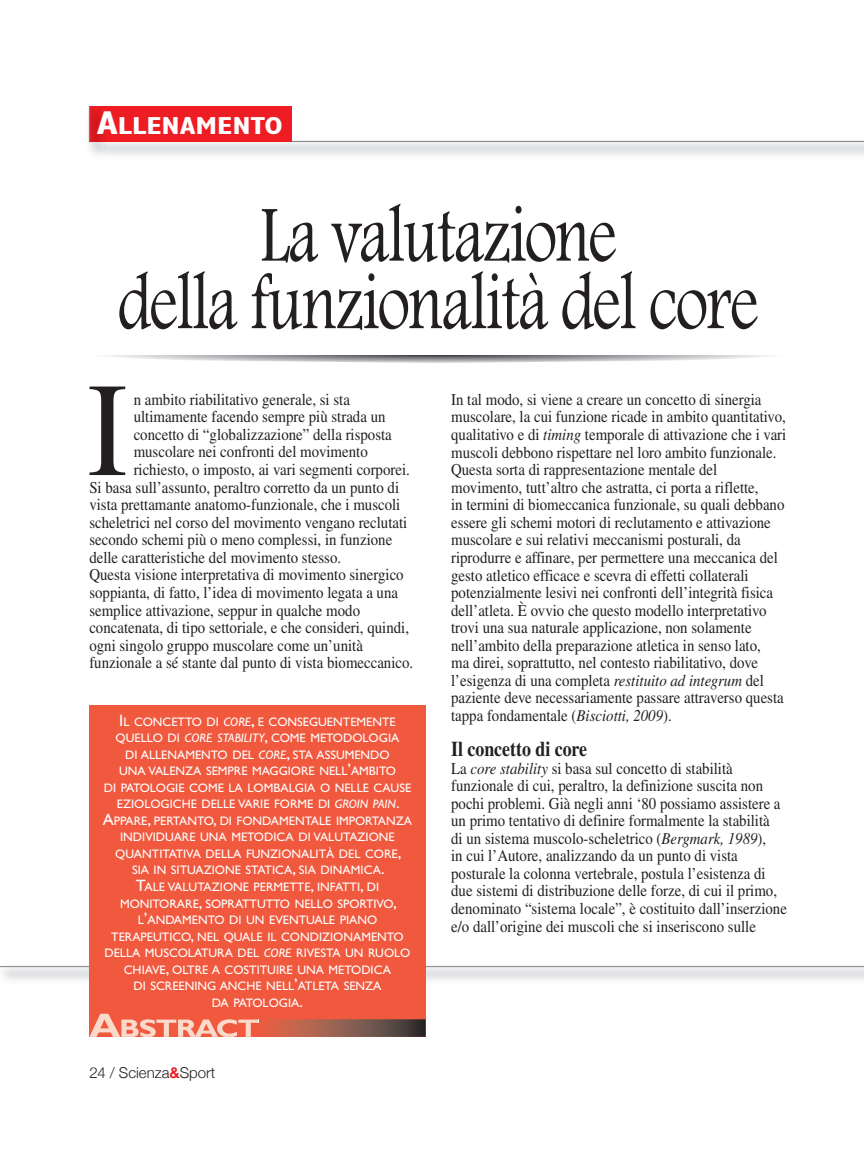
<style>
.page{position:relative;width:864px;height:1157px;background:#fff}
.page>*{position:absolute;margin:0;border:0;box-sizing:border-box;transform-origin:0 0}
.t1{font:133.65px "Times";color:#231f20;scale:.9 1}
.t2{font:82.5px/67.5px "Footlight MT Light";letter-spacing:-.03em;color:#231f20;text-align:center;scale:.78 1}
.t3{font:700 condensed 24.75px "Gill Sans";color:#fff;scale:1.2 1}
.t4{font:700 21px "Times";color:#231f20;scale:.85 1}
.t5{font:16.5px/17.5px "Times";color:#231f20;scale:.9 1}
.t6{font:300 15px "Helvetica Neue";color:#231f20}
.t7{font:12.3px/16.5px "Gill Sans";color:#fff;text-align:center}
.s1{font-size:33px}
.s2{font-size:16.5px}
.s3{font-style:italic}
.s4{font-weight:700;color:#ee1d23}
</style>
<div class="page">
<img style="left:109px;top:134px;width:754px;height:21px">
<hr style="left:89px;top:141px;width:774px;height:1px;background:#808285">
<img style="left:0;top:959px;width:863px;height:27px">
<hr style="left:0;top:966px;width:863px;height:1px;background:#808285">
<div style="left:89px;top:106px;width:202px;height:36px;background:#ee1d23"></div>
<img style="left:88px;top:107px;width:1px;height:27px">
<svg style="left:89px;top:142px;width:20px;height:1px"></svg>
<img style="left:89px;top:112px;width:17px;height:30px">
<hr style="left:89px;top:106px;width:1px;height:35px;background:#808285">
<div style="left:89px;top:705px;width:336px;height:331px;background:#f0593e"></div>
<img style="left:266px;top:1019px;width:159px;height:17px">
<svg style="left:89px;top:1013px;width:170px;height:24px"></svg>
<img style="left:104px;top:355px;width:669px;height:5px">
<h3 class="t3" style="left:97px;top:116px;width:156px"><span class="s1">A</span>LLENAMENTO</h3>
<h2 class="t2" style="left:118px;top:207px;width:822px">La valutazione<br>della funzionalità del core</h2>
<h1 class="t1" style="left:87px;top:384px;width:46px">I</h1>
<p class="t5" style="left:134px;top:392px;width:242px">n ambito riabilitativo generale, si sta</p>
<p class="t5" style="left:134px;top:410px;width:281px">ultimamente facendo sempre più strada un</p>
<p class="t5" style="left:134px;top:427px;width:288px">concetto di “globalizzazione” della risposta</p>
<p class="t5" style="left:134px;top:445px;width:261px">muscolare nei confronti del movimento</p>
<p class="t5" style="left:134px;top:462px;width:308px">richiesto, o imposto, ai vari segmenti corporei.</p>
<p class="t5" style="left:89px;top:480px;width:345px">Si basa sull’assunto, peraltro corretto da un punto di</p>
<p class="t5" style="left:89px;top:497px;width:347px">vista prettamante anatomo-funzionale, che i muscoli</p>
<p class="t5" style="left:89px;top:515px;width:354px">scheletrici nel corso del movimento vengano reclutati</p>
<p class="t5" style="left:89px;top:532px;width:338px">secondo schemi più o meno complessi, in funzione</p>
<p class="t5" style="left:89px;top:550px;width:281px">delle caratteristiche del movimento stesso.</p>
<p class="t5" style="left:89px;top:568px;width:350px">Questa visione interpretativa di movimento sinergico</p>
<p class="t5" style="left:89px;top:585px;width:344px">soppianta, di fatto, l’idea di movimento legata a una</p>
<p class="t5" style="left:89px;top:603px;width:302px">semplice attivazione, seppur in qualche modo</p>
<p class="t5" style="left:89px;top:620px;width:356px">concatenata, di tipo settoriale, e che consideri, quindi,</p>
<p class="t5" style="left:89px;top:638px;width:305px">ogni singolo gruppo muscolare come un’unità</p>
<p class="t5" style="left:89px;top:655px;width:361px">funzionale a sé stante dal punto di vista biomeccanico.</p>
<p class="t7" style="left:103px;top:714px;width:310px"><span class="s2">I</span>L CONCETTO DI <span class="s3">CORE</span><span class="s2">,</span> E CONSEGUENTEMENTE QUELLO DI <span class="s3">CORE STABILITY</span><span class="s2">,</span> COME METODOLOGIA<br>DI ALLENAMENTO DEL <span class="s3">CORE</span><span class="s2">,</span> STA ASSUMENDO<br>UNA VALENZA SEMPRE MAGGIORE NELL<span class="s2">’</span>AMBITO<br>DI PATOLOGIE COME LA LOMBALGIA O NELLE CAUSE EZIOLOGICHE DELLE VARIE FORME DI <span class="s3">GROIN PAIN</span><span class="s2">.<br>A</span>PPARE<span class="s2">,</span> PERTANTO<span class="s2">,</span> DI FONDAMENTALE IMPORTANZA INDIVIDUARE UNA METODICA DI VALUTAZIONE QUANTITATIVA DELLA FUNZIONALITÀ DEL CORE<span class="s2">,<br></span>SIA IN SITUAZIONE STATICA<span class="s2">,</span> SIA DINAMICA<span class="s2">.<br>T</span>ALE VALUTAZIONE PERMETTE<span class="s2">,</span> INFATTI<span class="s2">,</span> DI MONITORARE<span class="s2">,</span> SOPRATTUTTO NELLO SPORTIVO<span class="s2">, </span>L<span class="s2">’</span>ANDAMENTO DI UN EVENTUALE PIANO TERAPEUTICO<span class="s2">,</span> NEL QUALE IL CONDIZIONAMENTO DELLA MUSCOLATURA DEL <span class="s3">CORE</span> RIVESTA UN RUOLO CHIAVE<span class="s2">,</span> OLTRE A COSTITUIRE UNA METODICA<br>DI SCREENING ANCHE NELL<span class="s2">’</span>ATLETA SENZA<br>DA PATOLOGIA<span class="s2">.</span></p>
<p class="t6" style="left:89px;top:1063px;width:127px">24 / Scienza<span class="s4">&amp;</span>Sport</p>
<p class="t5" style="left:451px;top:392px;width:374px">In tal modo, si viene a creare un concetto di sinergia muscolare, la cui funzione ricade in ambito quantitativo, qualitativo e di <span class="s3">timing</span> temporale di attivazione che i vari muscoli debbono rispettare nel loro ambito funzionale.<br>Questa sorta di rappresentazione mentale del movimento, tutt’altro che astratta, ci porta a riflette,<br>in termini di biomeccanica funzionale, su quali debbano essere gli schemi motori di reclutamento e attivazione muscolare e sui relativi meccanismi posturali, da riprodurre e affinare, per permettere una meccanica del gesto atletico efficace e scevra di effetti collaterali potenzialmente lesivi nei confronti dell’integrità fisica dell’atleta. È ovvio che questo modello interpretativo trovi una sua naturale applicazione, non solamente nell’ambito della preparazione atletica in senso lato,<br>ma direi, soprattutto, nel contesto riabilitativo, dove l’esigenza di una completa <span class="s3">restituito ad integrum</span> del paziente deve necessariamente passare attraverso questa tappa fondamentale (<span class="s3">Bisciotti, 2009</span>).</p>
<p class="t4" style="left:451px;top:741px;width:161px">Il concetto di core</p>
<p class="t5" style="left:451px;top:761px;width:374px">La <span class="s3">core stability</span> si basa sul concetto di stabilità funzionale di cui, peraltro, la definizione suscita non pochi problemi. Già negli anni ‘80 possiamo assistere a un primo tentativo di definire formalmente la stabilità<br>di un sistema muscolo-scheletrico (<span class="s3">Bergmark, 1989</span>),<br>in cui l’Autore, analizzando da un punto di vista posturale la colonna vertebrale, postula l’esistenza di due sistemi di distribuzione delle forze, di cui il primo, denominato “sistema locale”, è costituito dall’inserzione e/o dall’origine dei muscoli che si inseriscono sulle</p>
</div>
